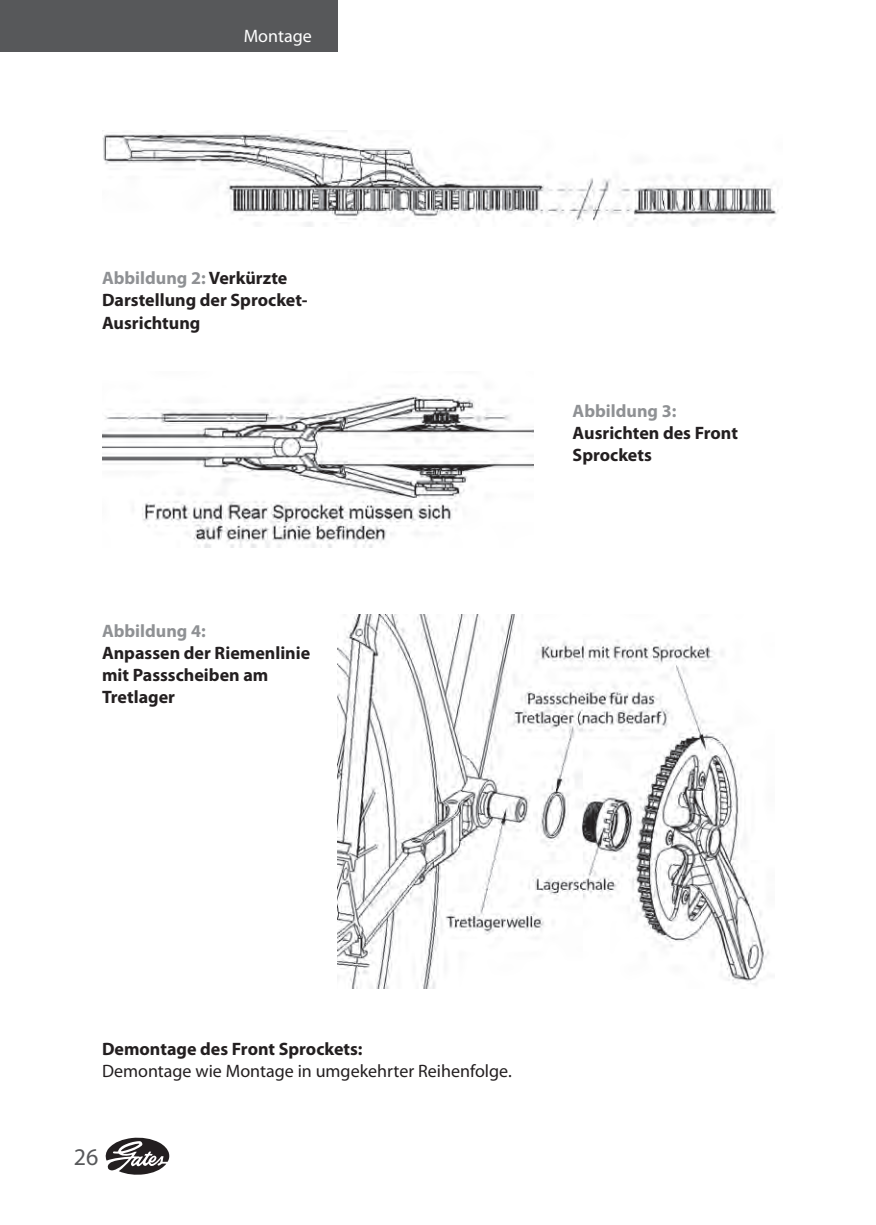
<style>
.page{position:relative;width:876px;height:1225px;background:#fff}
.page>*{position:absolute;margin:0;border:0;box-sizing:border-box;transform-origin:0 0}
.t1{font:24px "Myriad Pro";color:#57585a}
.t2{font:700 18px/22px "Myriad Pro";color:#231f20}
.t3{font:18px "Myriad Pro";color:#231f20}
.t4{font:700 18px "Myriad Pro";color:#8f9194}
.t5{font:18px "Myriad Pro";color:#fff}
.s1{color:#8f9194}
</style>
<div class="page">
<img style="left:102px;top:130px;width:677px;height:97px">
<img style="left:102px;top:386px;width:431px;height:161px">
<img style="left:337px;top:614px;width:432px;height:374px">
<div style="left:0;top:0;width:337px;height:51px;background:#57585a"></div>
<svg style="left:105px;top:1137px;width:65px;height:38px"></svg>
<p class="t5" style="left:244px;top:25px;width:70px">Montage</p>
<p class="t2" style="left:102px;top:267px;width:207px"><span class="s1">Abbildung 2:</span> Verkürzte<br>Darstellung der Sprocket-<br>Ausrichtung</p>
<p class="t4" style="left:102px;top:619px;width:105px">Abbildung 4:</p>
<p class="t2" style="left:102px;top:641px;width:210px">Anpassen der Riemenlinie mit Passscheiben am<br>Tretlager</p>
<p class="t4" style="left:573px;top:399px;width:105px">Abbildung 3:</p>
<p class="t2" style="left:573px;top:421px;width:167px">Ausrichten des Front<br>Sprockets</p>
<p class="t2" style="left:102px;top:1037px;width:262px">Demontage des Front Sprockets:</p>
<p class="t3" style="left:102px;top:1059px;width:411px">Demontage wie Montage in umgekehrter Reihenfolge.</p>
<h1 class="t1" style="left:74px;top:1142px;width:26px">26</h1>
</div>
